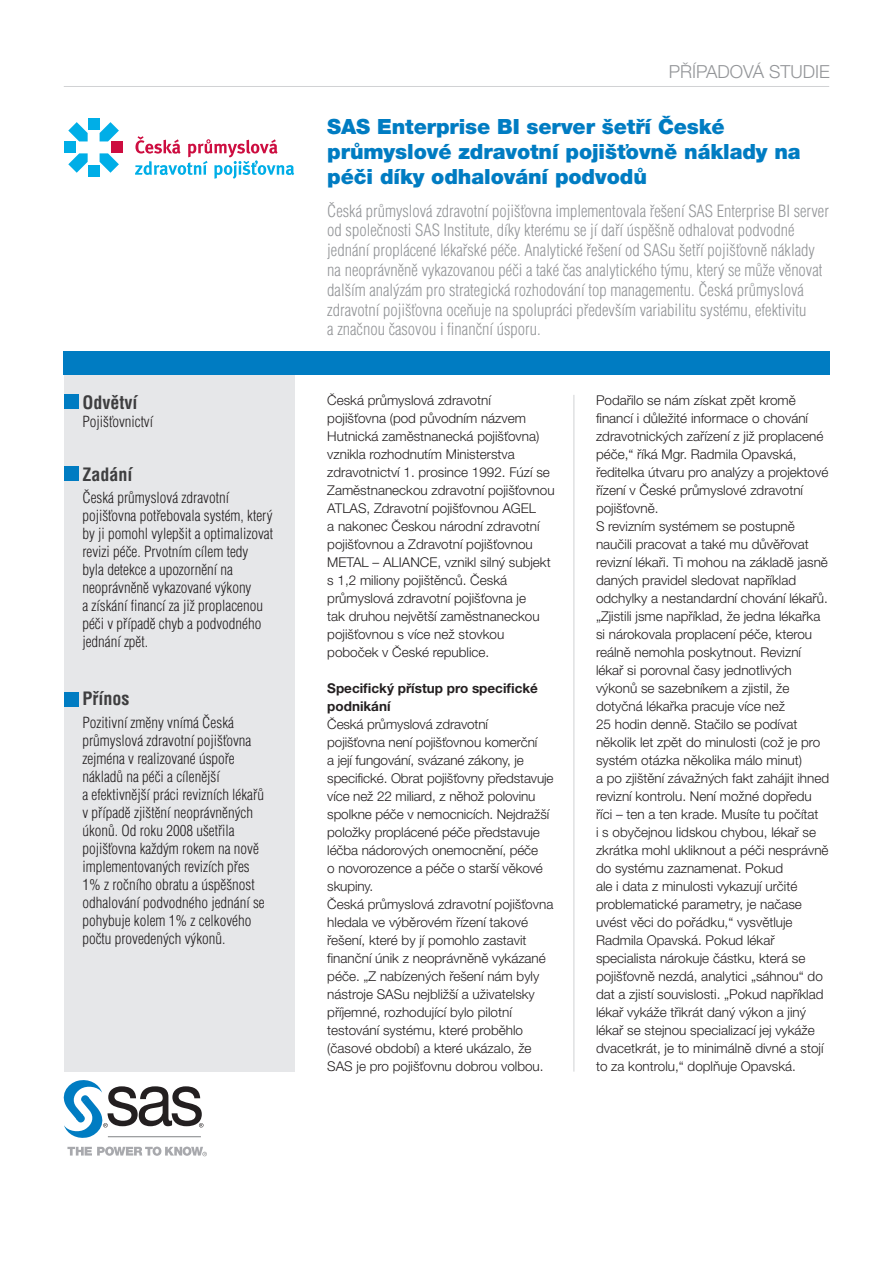
<style>
.page{position:relative;width:893px;height:1263px;background:#fff}
.page>*{position:absolute;margin:0;border:0;box-sizing:border-box;transform-origin:0 0}
.t1{font:900 21px/25.2px "Helvetica Neue CE";letter-spacing:-.005em;color:#007cc2}
.t2{font:700 condensed 18px "Helvetica CE";color:#3e3e3f}
.t3{font:300 18px "Helvetica Neue CE";color:#939598}
.t4{font:300 condensed 16.5px/19.8px "Helvetica CE";color:#939598}
.t5{font:300 condensed 15px/18px "Helvetica CE";color:#231f20}
.t6{font:300 13.5px/18px "Helvetica Neue CE";color:#231f20}
.t7{font:700 13.5px/18px "Helvetica Neue CE";color:#231f20}
</style>
<div class="page">
<div style="left:64px;top:374px;width:230px;height:697px;background:#e6e7e9"></div>
<hr style="left:64px;top:86px;width:765px;height:1px;background:#d1d2d4">
<hr style="left:573px;top:395px;width:1px;height:676px;background:#d1d2d4">
<div style="left:64px;top:351px;width:766px;height:23px;background:#007cc2"></div>
<div style="left:64px;top:394px;width:14px;height:15px;background:#007cc2"></div>
<div style="left:64px;top:467px;width:14px;height:14px;background:#007cc2"></div>
<div style="left:64px;top:692px;width:14px;height:14px;background:#007cc2"></div>
<div style="left:64px;top:141px;width:12px;height:12px;background:#00aee7"></div>
<div style="left:88px;top:118px;width:12px;height:12px;background:#00aee7"></div>
<div style="left:88px;top:165px;width:12px;height:12px;background:#00aee7"></div>
<div style="left:111px;top:141px;width:12px;height:12px;background:#cd0d40"></div>
<svg style="left:68px;top:122px;width:51px;height:51px"></svg>
<svg style="left:135px;top:136px;width:159px;height:43px"></svg>
<svg style="left:67px;top:1146px;width:140px;height:10px"></svg>
<svg style="left:64px;top:1080px;width:139px;height:58px"></svg>
<hr style="left:108px;top:1136px;width:93px;height:1px;background:#808285">
<h2 class="t2" style="left:82px;top:392px;width:56px">Odvětví</h2>
<p class="t5" style="left:82px;top:412px;width:72px">Pojišťovnictví</p>
<h2 class="t2" style="left:82px;top:464px;width:52px">Zadání</h2>
<p class="t5" style="left:82px;top:488px;width:192px">Česká průmyslová zdravotní pojišťovna potřebovala systém, který by ji pomohl vylepšit a optimalizovat revizi péče. Prvotním cílem tedy byla detekce a upozornění na neoprávněně vykazované výkony<br>a získání financí za již proplacenou péči v případě chyb a podvodného jednání zpět.</p>
<h2 class="t2" style="left:82px;top:688px;width:48px">Přínos</h2>
<p class="t5" style="left:82px;top:713px;width:184px">Pozitivní změny vnímá Česká průmyslová zdravotní pojišťovna zejména v realizované úspoře nákladů na péči a cílenější<br>a efektivnější práci revizních lékařů v případě zjištění neoprávněných úkonů. Od roku 2008 ušetřila pojišťovna každým rokem na nově implementovaných revizích přes<br>1% z ročního obratu a úspěšnost odhalování podvodného jednání se pohybuje kolem 1% z celkového počtu provedených výkonů.</p>
<h2 class="t3" style="left:669px;top:62px;width:163px">PŘÍPADOVÁ STUDIE</h2>
<h1 class="t1" style="left:327px;top:114px;width:475px">SAS Enterprise BI server šetří České průmyslové zdravotní pojišťovně náklady na péči díky odhalování podvodů</h1>
<p class="t4" style="left:327px;top:201px;width:503px">Česká průmyslová zdravotní pojišťovna implementovala řešení SAS Enterprise BI server od společnosti SAS Institute, díky kterému se jí daří úspěšně odhalovat podvodné jednání proplácené lékařské péče. Analytické řešení od SASu šetří pojišťovně náklady na neoprávněně vykazovanou péči a také čas analytického týmu, který se může věnovat dalším analýzám pro strategická rozhodování top managementu. Česká průmyslová zdravotní pojišťovna oceňuje na spolupráci především variabilitu systému, efektivitu<br>a značnou časovou i finanční úsporu.</p>
<p class="t6" style="left:327px;top:392px;width:229px">Česká průmyslová zdravotní<br>pojišťovna (pod původním názvem Hutnická zaměstnanecká pojišťovna) vznikla rozhodnutím Ministerstva zdravotnictví 1. prosince 1992. Fúzí se Zaměstnaneckou zdravotní pojišťovnou ATLAS, Zdravotní pojišťovnou AGEL<br>a nakonec Českou národní zdravotní pojišťovnou a Zdravotní pojišťovnou METAL – ALIANCE, vznikl silný subjekt s 1,2 miliony pojištěnců. Česká průmyslová zdravotní pojišťovna je<br>tak druhou největší zaměstnaneckou pojišťovnou s více než stovkou poboček v České republice.</p>
<p class="t7" style="left:327px;top:680px;width:212px">Specifický přístup pro specifické podnikání</p>
<p class="t6" style="left:327px;top:716px;width:228px">Česká průmyslová zdravotní<br>pojišťovna není pojišťovnou komerční<br>a její fungování, svázané zákony, je specifické. Obrat pojišťovny představuje více než 22 miliard, z něhož polovinu spolkne péče v nemocnicích. Nejdražší položky proplácené péče představuje léčba nádorových onemocnění, péče<br>o novorozence a péče o starší věkové skupiny.<br>Česká průmyslová zdravotní pojišťovna hledala ve výběrovém řízení takové řešení, které by jí pomohlo zastavit finanční únik z neoprávněně vykázané péče. „Z nabízených řešení nám byly nástroje SASu nejbližší a uživatelsky příjemné, rozhodující bylo pilotní testování systému, které proběhlo (časové období) a které ukázalo, že SAS je pro pojišťovnu dobrou volbou.</p>
<p class="t6" style="left:596px;top:392px;width:235px">Podařilo se nám získat zpět kromě financí i důležité informace o chování zdravotnických zařízení z již proplacené péče,“ říká Mgr. Radmila Opavská, ředitelka útvaru pro analýzy a projektové řízení v České průmyslové zdravotní pojišťovně.<br>S revizním systémem se postupně naučili pracovat a také mu důvěřovat revizní lékaři. Ti mohou na základě jasně daných pravidel sledovat například odchylky a nestandardní chování lékařů. „Zjistili jsme například, že jedna lékařka si nárokovala proplacení péče, kterou reálně nemohla poskytnout. Revizní lékař si porovnal časy jednotlivých výkonů se sazebníkem a zjistil, že dotyčná lékařka pracuje více než<br>25 hodin denně. Stačilo se podívat několik let zpět do minulosti (což je pro systém otázka několika málo minut)<br>a po zjištění závažných fakt zahájit ihned revizní kontrolu. Není možné dopředu říci – ten a ten krade. Musíte tu počítat<br>i s obyčejnou lidskou chybou, lékař se zkrátka mohl ukliknout a péči nesprávně do systému zaznamenat. Pokud<br>ale i data z minulosti vykazují určité problematické parametry, je načase uvést věci do pořádku,“ vysvětluje Radmila Opavská. Pokud lékař specialista nárokuje částku, která se pojišťovně nezdá, analytici „sáhnou“ do dat a zjistí souvislosti. „Pokud například lékař vykáže třikrát daný výkon a jiný lékař se stejnou specializací jej vykáže dvacetkrát, je to minimálně divné a stojí to za kontrolu,“ doplňuje Opavská.</p>
</div>
